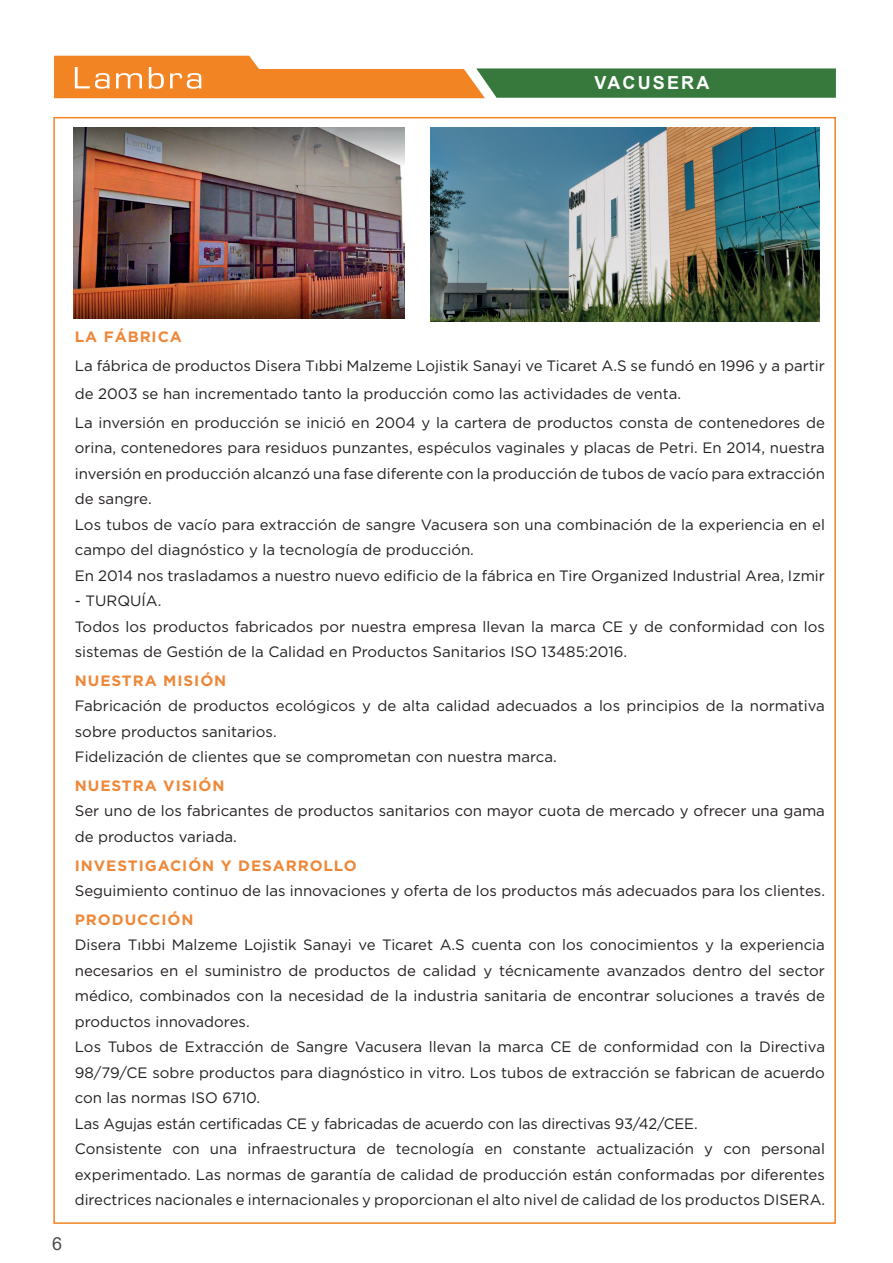
<style>
.page{position:relative;width:893px;height:1263px;background:#fff}
.page>*{position:absolute;margin:0;border:0;box-sizing:border-box;transform-origin:0 0}
.t1{font:700 18px "Arial";letter-spacing:.12em;color:#fff}
.t2{font:18px "Arial";color:#4b4c4d}
.t3{font:15px/25.5px "Gotham";color:#231f20}
.t4{font:700 15px "Gotham";letter-spacing:.06em;color:#ee8839}
</style>
<div class="page">
<svg style="left:54px;top:56px;width:782px;height:42px"></svg>
<img style="left:431px;top:128px;width:388px;height:193px">
<img style="left:74px;top:128px;width:331px;height:191px">
<p class="t1" style="left:595px;top:70px;width:116px">VACUSERA</p>
<p class="t2" style="left:52px;top:1231px;width:12px">6</p>
<p class="t4" style="left:75px;top:328px;width:109px">LA FÁBRICA</p>
<p class="t3" style="left:75px;top:351px;width:752px;line-height:28.5px">La fábrica de productos Disera Tıbbi Malzeme Lojistik Sanayi ve Ticaret A.S se fundó en 1996 y a partir de 2003 se han incrementado tanto la producción como las actividades de venta.<br>La inversión en producción se inició en 2004 y la cartera de productos consta de contenedores de</p>
<p class="t3" style="left:75px;top:435px;width:752px">orina, contenedores para residuos punzantes, espéculos vaginales y placas de Petri. En 2014, nuestra inversión en producción alcanzó una fase diferente con la producción de tubos de vacío para extracción de sangre.<br>Los tubos de vacío para extracción de sangre Vacusera son una combinación de la experiencia en el campo del diagnóstico y la tecnología de producción.<br>En 2014 nos trasladamos a nuestro nuevo edificio de la fábrica en Tire Organized Industrial Area, Izmir</p>
<p class="t3" style="left:75px;top:588px;width:752px">- TURQUÍA.<br>Todos los productos fabricados por nuestra empresa llevan la marca CE y de conformidad con los sistemas de Gestión de la Calidad en Productos Sanitarios ISO 13485:2016.</p>
<p class="t4" style="left:75px;top:672px;width:153px">NUESTRA MISIÓN</p>
<p class="t3" style="left:75px;top:693px;width:752px">Fabricación de productos ecológicos y de alta calidad adecuados a los principios de la normativa sobre productos sanitarios.<br>Fidelización de clientes que se comprometan con nuestra marca.</p>
<p class="t4" style="left:75px;top:777px;width:151px">NUESTRA VISIÓN</p>
<p class="t3" style="left:75px;top:798px;width:752px">Ser uno de los fabricantes de productos sanitarios con mayor cuota de mercado y ofrecer una gama de productos variada.</p>
<p class="t4" style="left:75px;top:856px;width:283px">INVESTIGACIÓN Y DESARROLLO</p>
<p class="t3" style="left:75px;top:878px;width:752px">Seguimiento continuo de las innovaciones y oferta de los productos más adecuados para los clientes.</p>
<p class="t4" style="left:75px;top:910px;width:120px">PRODUCCIÓN</p>
<p class="t3" style="left:75px;top:932px;width:752px">Disera Tıbbi Malzeme Lojistik Sanayi ve Ticaret A.S cuenta con los conocimientos y la experiencia necesarios en el suministro de productos de calidad y técnicamente avanzados dentro del sector médico, combinados con la necesidad de la industria sanitaria de encontrar soluciones a través de productos innovadores.<br>Los Tubos de Extracción de Sangre Vacusera llevan la marca CE de conformidad con la Directiva 98/79/CE sobre productos para diagnóstico in vitro. Los tubos de extracción se fabrican de acuerdo con las normas ISO 6710.<br>Las Agujas están certificadas CE y fabricadas de acuerdo con las directivas 93/42/CEE.<br>Consistente con una infraestructura de tecnología en constante actualización y con personal experimentado. Las normas de garantía de calidad de producción están conformadas por diferentes directrices nacionales e internacionales y proporcionan el alto nivel de calidad de los productos DISERA.</p>
</div>
